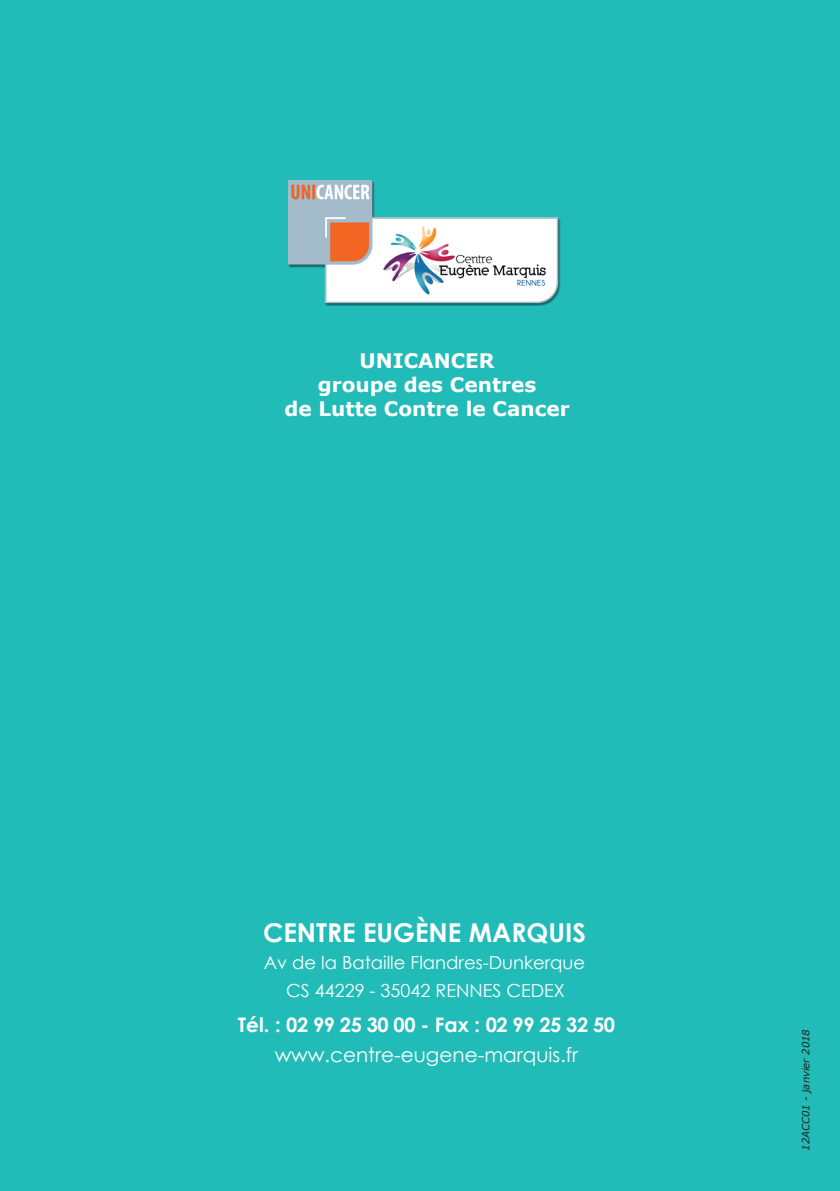
<style>
.page{position:relative;width:840px;height:1191px;background:#fff}
.page>*{position:absolute;margin:0;border:0;box-sizing:border-box;transform-origin:0 0}
.t1{font:700 26px "Century Gothic";color:#fff}
.t2{font:700 20px "Verdana";color:#fff}
.t3{font:700 20px "Century Gothic";letter-spacing:-.02em;color:#fff}
.t4{font:20px "Century Gothic";color:#fff}
.t5{font:18px/27.2px "Century Gothic";color:#fff}
.t6{font:italic 10px "Verdana";color:#231f20}
</style>
<div class="page">
<div style="left:0;top:0;width:839px;height:1191px;background:#22bcb8"></div>
<img style="left:288px;top:180px;width:273px;height:125px">
<p class="t2" style="left:359px;top:346px;width:15px">UNI</p>
<p class="t2" style="left:403px;top:346px;width:77px">CANCER</p>
<p class="t2" style="left:318px;top:370px;width:220px">groupe des Centres</p>
<p class="t2" style="left:284px;top:394px;width:287px">de Lutte Contre le Cancer</p>
<h1 class="t1" style="left:263px;top:913px;width:324px">CENTRE EUGÈNE MARQUIS</h1>
<p class="t5" style="left:286px;top:949px;width:300px;text-indent:-22px">Av de la Bataille Flandres-Dunkerque<br>CS 44229 - 35042 RENNE</p>
<p class="t5" style="left:492px;top:976px;width:74px">S CEDEX</p>
<p class="t3" style="left:238px;top:1009px;width:378px">TÉL. : 02 99 25 30 00 - FAX : 02 99 25 32 50</p>
<p class="t4" style="left:274px;top:1040px;width:305px">www.centre-eugene-marquis.fr</p>
<p class="t6" style="left:798px;top:1150px;width:123px;rotate:-90deg">12ACC01 - janvier 2018</p>
</div>
